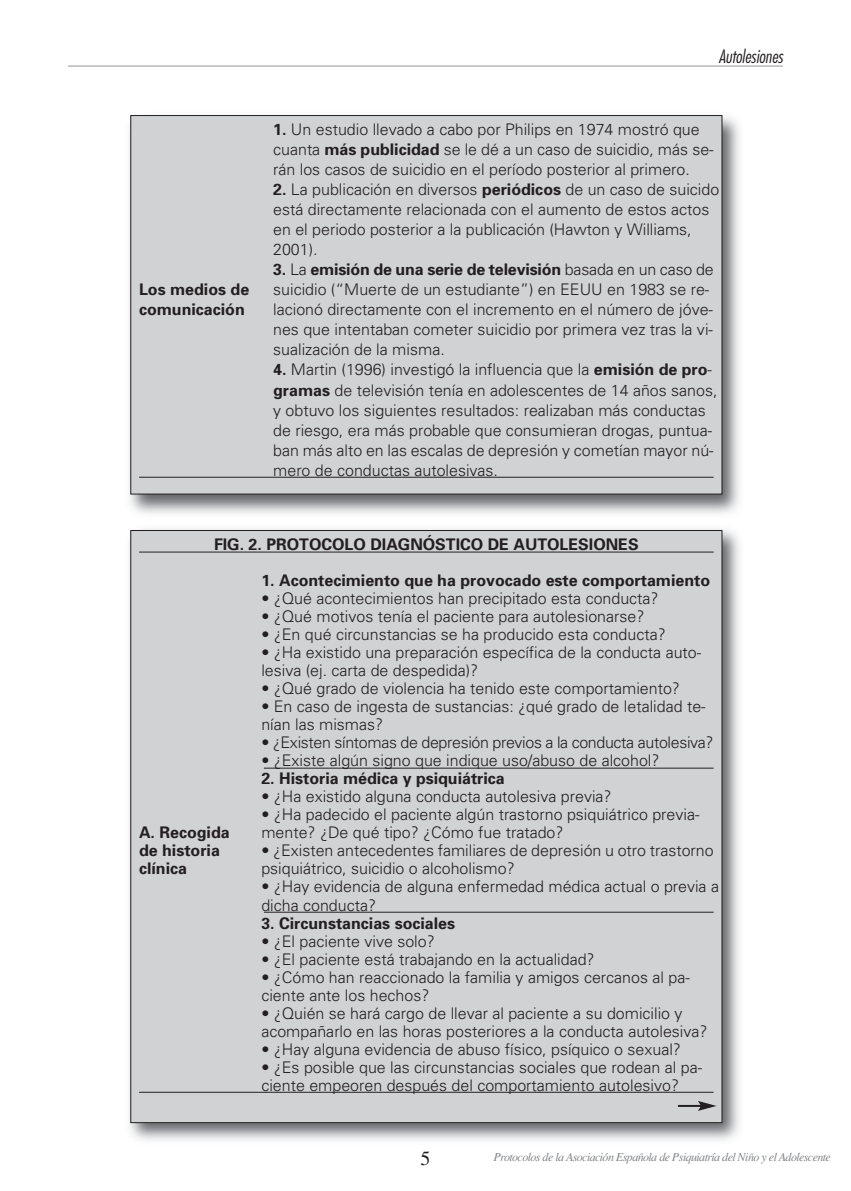
<style>
.page{position:relative;width:851px;height:1191px;background:#fff}
.page>*{position:absolute;margin:0;border:0;box-sizing:border-box;transform-origin:0 0}
.t1{font:20px "Times";color:#231f20}
.t2{font:italic 300 condensed 18px "Futura";color:#231f20}
.t3{font:300 16px/20px "Univers";color:#231f20}
.t4{font:700 16px "Univers";color:#231f20}
.t5{font:300 16px "Univers";letter-spacing:-.02em;color:#231f20}
.t6{font:italic 12px "Times";letter-spacing:-.05em;color:#808285}
.s1{font-weight:700}
.s2{font-weight:300}
</style>
<div class="page">
<hr style="left:68px;top:66px;width:714px;height:1px;background:#939598">
<img style="left:129px;top:115px;width:611px;height:1026px">
<div style="left:131px;top:116px;width:590px;height:378px;background:#d1d2d4"></div>
<hr style="left:139px;top:477px;width:574px;height:1px;background:#231f20">
<div style="left:131px;top:530px;width:590px;height:592px;background:#d1d2d4"></div>
<hr style="left:139px;top:552px;width:574px;height:1px;background:#231f20">
<hr style="left:264px;top:768px;width:449px;height:1px;background:#231f20">
<hr style="left:264px;top:912px;width:449px;height:1px;background:#231f20">
<hr style="left:139px;top:1092px;width:574px;height:1px;background:#231f20">
<hr style="left:677px;top:1105px;width:24px;height:2px;background:#231f20">
<svg style="left:697px;top:1101px;width:19px;height:10px"></svg>
<p class="t2" style="left:718px;top:48px;width:66px">Autolesiones</p>
<p class="t3" style="left:273px;top:121px;width:442px"><span class="s1">1.</span> Un estudio llevado a cabo por Philips en 1974 mostró que cuanta <span class="s1">más publicidad</span> se le dé a un caso de suicidio, más se&shy;rán los casos de suicidio en el período posterior al primero.</p>
<p class="t3" style="left:273px;top:181px;width:447px"><span class="s1">2.</span> La publicación en diversos <span class="s1">periódicos</span> de un caso de suicido está directamente relacionada con el aumento de estos actos en el periodo posterior a la publicación (Hawton y Williams, 2001).</p>
<p class="t4" style="left:273px;top:264px;width:442px">3. <span class="s2">La</span> emisión de una serie de televisión <span class="s2">basada en un caso de</span></p>
<p class="t4" style="left:139px;top:284px;width:112px">Los medios de</p>
<p class="t3" style="left:273px;top:281px;width:437px">suicidio (“Muerte de un estudiante”) en EEUU en 1983 se re-</p>
<p class="t4" style="left:139px;top:304px;width:107px">comunicación</p>
<p class="t3" style="left:273px;top:301px;width:441px;text-align:justify">lacionó directamente con el incremento en el número de jóve&shy;nes que intentaban cometer suicidio por primera vez tras la vi&shy;sualización de la misma.</p>
<p class="t3" style="left:273px;top:361px;width:446px"><span class="s1">4.</span> Martin (1996) investigó la influencia que la <span class="s1">emisión de pro&shy;gramas</span> de televisión tenía en adolescentes de 14 años sanos, y obtuvo los siguientes resultados: realizaban más conductas de riesgo, era más probable que consumieran drogas, puntua&shy;ban más alto en las escalas de depresión y cometían mayor nú&shy;mero de conductas autolesivas.</p>
<p class="t4" style="left:214px;top:539px;width:426px">FIG. 2. PROTOCOLO DIAGNÓSTICO DE AUTOLESIONES</p>
<p class="t4" style="left:261px;top:575px;width:450px">1. Acontecimiento que ha provocado este comportamiento</p>
<p class="t3" style="left:261px;top:590px;width:398px">• ¿Qué acontecimientos han precipitado esta conducta?</p>
<p class="t3" style="left:261px;top:608px;width:384px">• ¿Qué motivos tenía el paciente para autolesionarse?</p>
<p class="t3" style="left:261px;top:626px;width:406px">• ¿En qué circunstancias se ha producido esta conducta?</p>
<p class="t3" style="left:261px;top:645px;width:441px;line-height:18px">• ¿Ha existido una preparación específica de la conducta auto&shy;lesiva (ej. carta de despedida)?</p>
<p class="t3" style="left:261px;top:680px;width:420px">• ¿Qué grado de violencia ha tenido este comportamiento?</p>
<p class="t3" style="left:261px;top:699px;width:445px;line-height:18px">• En caso de ingesta de sustancias: ¿qué grado de letalidad te&shy;nían las mismas?</p>
<p class="t5" style="left:261px;top:737px;width:453px">• ¿Existen síntomas de depresión previos a la conducta autolesiva?</p>
<p class="t3" style="left:261px;top:752px;width:399px">• ¿Existe algún signo que indique uso/abuso de alcohol?</p>
<p class="t4" style="left:261px;top:773px;width:245px">2. Historia médica y psiquiátrica</p>
<p class="t3" style="left:261px;top:788px;width:351px">• ¿Ha existido alguna conducta autolesiva previa?</p>
<p class="t3" style="left:261px;top:806px;width:439px">• ¿Ha padecido el paciente algún trastorno psiquiátrico previa-</p>
<p class="t4" style="left:139px;top:827px;width:92px">A. Recogida</p>
<p class="t3" style="left:261px;top:824px;width:303px">mente? ¿De qué tipo? ¿Cómo fue tratado?</p>
<p class="t4" style="left:139px;top:845px;width:82px">de historia</p>
<p class="t3" style="left:261px;top:842px;width:453px">• ¿Existen antecedentes familiares de depresión u otro trastorno</p>
<p class="t4" style="left:139px;top:863px;width:49px">clínica</p>
<p class="t3" style="left:261px;top:860px;width:255px">psiquiátrico, suicidio o alcoholismo?</p>
<p class="t3" style="left:261px;top:879px;width:459px;line-height:18px">• ¿Hay evidencia de alguna enfermedad médica actual o previa a dicha conducta?</p>
<p class="t4" style="left:261px;top:917px;width:195px">3. Circunstancias sociales</p>
<p class="t3" style="left:261px;top:932px;width:175px">• ¿El paciente vive solo?</p>
<p class="t3" style="left:261px;top:950px;width:334px">• ¿El paciente está trabajando en la actualidad?</p>
<p class="t3" style="left:261px;top:969px;width:430px;line-height:18px">• ¿Cómo han reaccionado la familia y amigos cercanos al pa&shy;ciente ante los hechos?</p>
<p class="t3" style="left:261px;top:1005px;width:447px;line-height:18px">• ¿Quién se hará cargo de llevar al paciente a su domicilio y acompañarlo en las horas posteriores a la conducta autolesiva?</p>
<p class="t3" style="left:261px;top:1040px;width:421px">• ¿Hay alguna evidencia de abuso físico, psíquico o sexual?</p>
<p class="t3" style="left:261px;top:1059px;width:442px;line-height:18px">• ¿Es posible que las circunstancias sociales que rodean al pa&shy;ciente empeoren después del comportamiento autolesivo?</p>
<p class="t1" style="left:420px;top:1146px;width:11px">5</p>
<p class="t6" style="left:493px;top:1150px;width:338px">Protocolos de la Asociación Española de Psiquiatría del Niño y el Adolescente</p>
</div>
